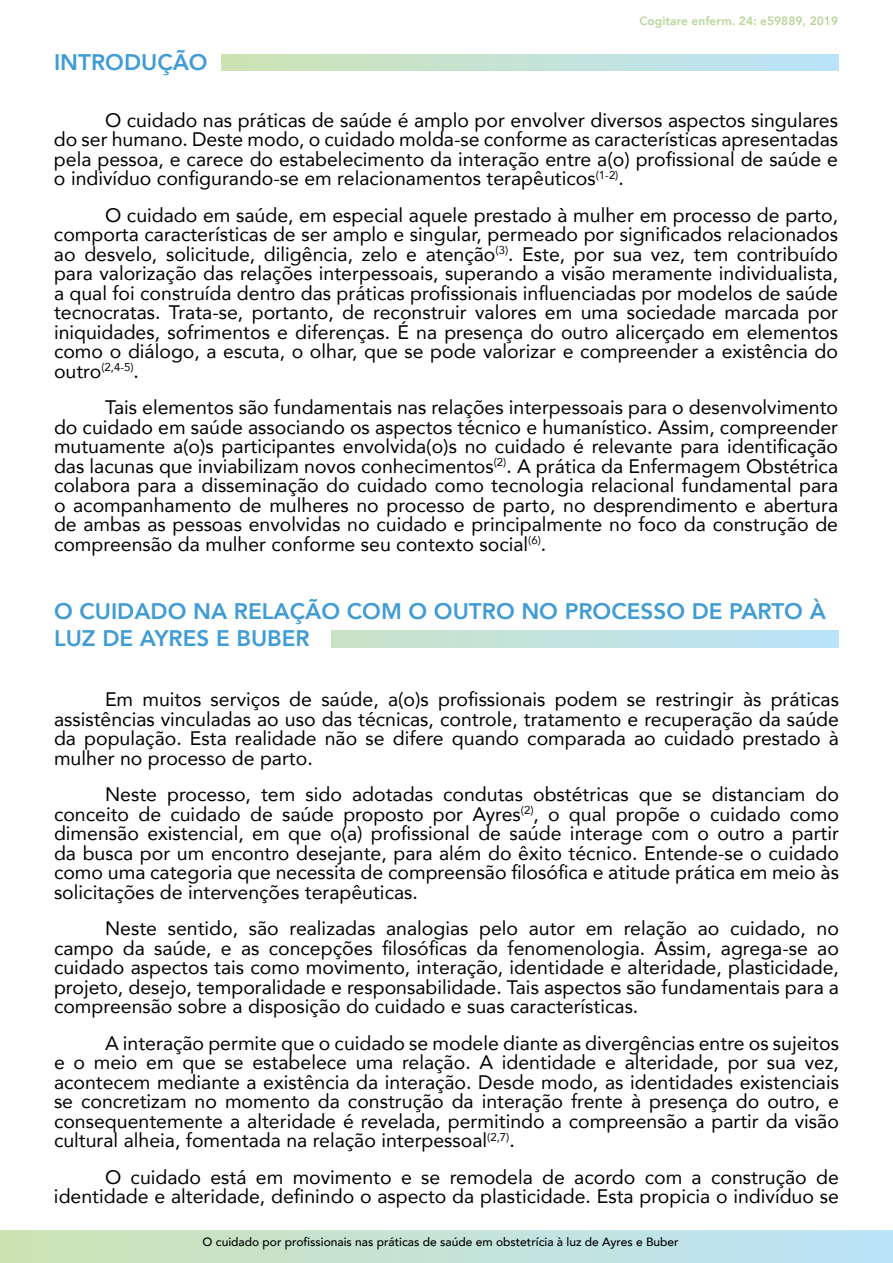
<style>
.page{position:relative;width:893px;height:1263px;background:#fff}
.page>*{position:absolute;margin:0;border:0;box-sizing:border-box;transform-origin:0 0}
.t1{font:800 22.5px/27px "Avenir";color:#409cd4}
.t2{font:19.5px/19.5px "Avenir";color:#000;text-align:justify}
.t3{font:500 12px "Avenir";color:#000}
.t4{font:800 12px "Avenir";color:#b7d69b}
.t5{font:11.4px "Avenir";color:#000}
.s1{font-size:19.5px}
</style>
<div class="page">
<svg style="left:0;top:1230px;width:893px;height:33px;background:#c4e2d6"></svg>
<div style="left:221px;top:54px;width:618px;height:17px;background:linear-gradient(to right,#cee2b3,#bae3fb)"></div>
<div style="left:332px;top:631px;width:507px;height:16px;background:linear-gradient(to right,#c9e2c6,#bae3fa)"></div>
<p class="t1" style="left:54px;top:49px;width:155px">INTRODUÇÃO</p>
<p class="t4" style="left:639px;top:12px;width:200px">Cogitare enferm. 24: e59889, 2019</p>
<p class="t2" style="left:54px;top:109px;width:786px;text-indent:51px">O cuidado nas práticas de saúde é amplo por envolver diversos aspectos singulares do ser humano. Deste modo, o cuidado molda-se conforme as características apresentadas pela pessoa, e carece do estabelecimento da interação entre a(o) profissional de saúde e o indivíduo configurando-se em relacionamentos terapêuticos<sup>(1-2)</sup>.</p>
<p class="t2" style="left:54px;top:204px;width:786px;text-indent:51px">O cuidado em saúde, em especial aquele prestado à mulher em processo de parto, comporta características de ser amplo e singular, permeado por significados relacionados ao desvelo, solicitude, diligência, zelo e atenção<sup>(3)</sup>. Este, por sua vez, tem contribuído para valorização das relações interpessoais, superando a visão meramente individualista, a qual foi construída dentro das práticas profissionais influenciadas por modelos de saúde tecnocratas. Trata-se, portanto, de reconstruir valores em uma sociedade marcada por iniquidades, sofrimentos e diferenças. É na presença do outro alicerçado em elementos como o diálogo, a escuta, o olhar, que se pode valorizar e compreender a existência do</p>
<p class="t5" style="left:54px;top:358px;width:87px"><span class="s1">outro</span>(2,4-5)<span class="s1">.</span></p>
<p class="t2" style="left:54px;top:397px;width:786px;text-indent:51px">Tais elementos são fundamentais nas relações interpessoais para o desenvolvimento do cuidado em saúde associando os aspectos técnico e humanístico. Assim, compreender mutuamente a(o)s participantes envolvida(o)s no cuidado é relevante para identificação das lacunas que inviabilizam novos conhecimentos<sup>(2)</sup>. A prática da Enfermagem Obstétrica colabora para a disseminação do cuidado como tecnologia relacional fundamental para o acompanhamento de mulheres no processo de parto, no desprendimento e abertura de ambas as pessoas envolvidas no cuidado e principalmente no foco da construção de compreensão da mulher conforme seu contexto social<sup>(6)</sup>.</p>
<p class="t1" style="left:54px;top:597px;width:773px">O CUIDADO NA RELAÇÃO COM O OUTRO NO PROCESSO DE PARTO À<br>LUZ DE AYRES E BUBER</p>
<p class="t2" style="left:54px;top:689px;width:786px;text-indent:51px">Em muitos serviços de saúde, a(o)s profissionais podem se restringir às práticas assistências vinculadas ao uso das técnicas, controle, tratamento e recuperação da saúde da população. Esta realidade não se difere quando comparada ao cuidado prestado à mulher no processo de parto.</p>
<p class="t2" style="left:54px;top:784px;width:786px;text-indent:51px">Neste processo, tem sido adotadas condutas obstétricas que se distanciam do conceito de cuidado de saúde proposto por Ayres<sup>(2)</sup>, o qual propõe o cuidado como dimensão existencial, em que o(a) profissional de saúde interage com o outro a partir da busca por um encontro desejante, para além do êxito técnico. Entende-se o cuidado como uma categoria que necessita de compreensão filosófica e atitude prática em meio às solicitações de intervenções terapêuticas.</p>
<p class="t2" style="left:54px;top:918px;width:786px;text-indent:51px">Neste sentido, são realizadas analogias pelo autor em relação ao cuidado, no campo da saúde, e as concepções filosóficas da fenomenologia. Assim, agrega-se ao cuidado aspectos tais como movimento, interação, identidade e alteridade, plasticidade, projeto, desejo, temporalidade e responsabilidade. Tais aspectos são fundamentais para a compreensão sobre a disposição do cuidado e suas características.</p>
<p class="t2" style="left:54px;top:1032px;width:786px;text-indent:51px">A interação permite que o cuidado se modele diante as divergências entre os sujeitos e o meio em que se estabelece uma relação. A identidade e alteridade, por sua vez, acontecem mediante a existência da interação. Desde modo, as identidades existenciais se concretizam no momento da construção da interação frente à presença do outro, e consequentemente a alteridade é revelada, permitindo a compreensão a partir da visão cultural alheia, fomentada na relação interpessoal<sup>(2,7)</sup>.</p>
<p class="t2" style="left:54px;top:1167px;width:786px;text-align:right">O cuidado está em movimento e se remodela de acordo com a construção de identidade e alteridade, definindo o aspecto da plasticidade. Esta propicia o indivíduo se</p>
<p class="t3" style="left:203px;top:1232px;width:478px">O cuidado por profissionais nas práticas de saúde em obstetrícia à luz de Ayres e Buber</p>
</div>
